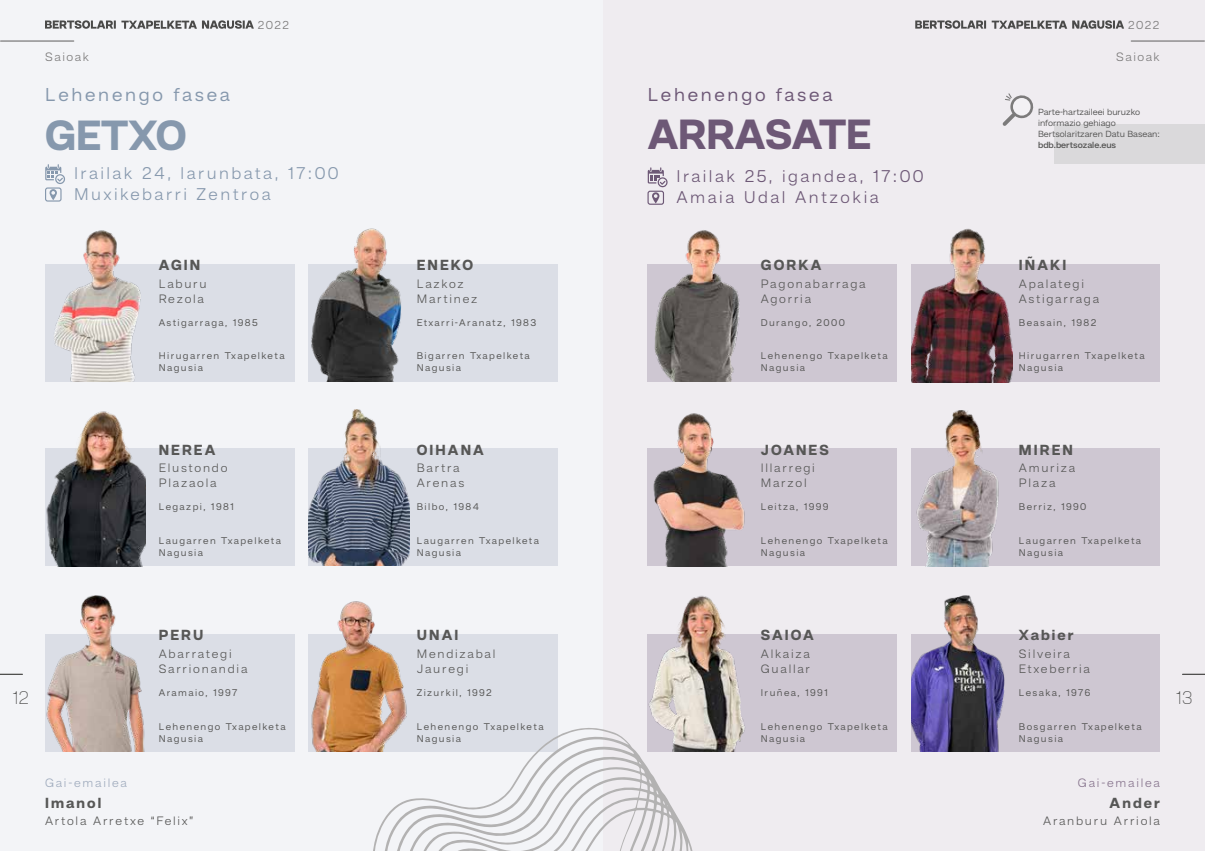
<style>
.page{position:relative;width:1205px;height:851px;background:#fff}
.page>*{position:absolute;margin:0;border:0;box-sizing:border-box;transform-origin:0 0}
.t1{font:800 43.25px "Hando";color:#6d5876}
.t2{font:800 43.25px "Hando";color:#8698ad}
.t3{font:19.12px "Hando";letter-spacing:.14em;color:#8698ad}
.t4{font:19.12px "Hando";letter-spacing:.14em;color:#6d5876}
.t5{font:100 18.75px "Hando";color:#4a4a49}
.t6{font:300 17.38px/20.9px "Hando";letter-spacing:.14em;color:#8698ad}
.t7{font:300 17.38px/20.9px "Hando";letter-spacing:.14em;color:#6d5876}
.t8{font:800 15px "Hando";letter-spacing:.14em;color:#575756}
.t9{font:300 12.5px/15px "Hando";letter-spacing:.14em;color:#575756}
.t10{font:300 12.5px "Hando";letter-spacing:.12em;color:#7c7b7b}
.t11{font:300 12.5px "Hando";letter-spacing:.14em;color:#9fabbd}
.t12{font:300 12.5px "Hando";letter-spacing:.14em;color:#87748d}
.t13{font:300 11.75px "Hando";letter-spacing:.12em;color:#7c7b7b}
.t14{font:10px/12px "Hando";letter-spacing:.14em;color:#575756}
.t15{font:9.12px/11px "Hando";color:#575756}
.t16{font:600 9.12px "Hando";color:#575756}
</style>
<div class="page">
<div style="left:602px;top:0;width:603px;height:850px;background:#efecf0"></div>
<svg style="left:915px;top:20px;width:209px;height:9px"></svg>
<svg style="left:1182px;top:673px;width:23px;height:1px"></svg>
<hr style="left:1131px;top:40px;width:73px;height:2px;background:#7c7b7b">
<div style="left:0;top:0;width:602px;height:850px;background:#f3f4f7"></div>
<div style="left:45px;top:264px;width:249px;height:118px;background:#dbdee6"></div>
<div style="left:308px;top:264px;width:249px;height:118px;background:#dbdee6"></div>
<div style="left:308px;top:448px;width:249px;height:117px;background:#dbdee6"></div>
<div style="left:45px;top:448px;width:249px;height:118px;background:#dbdee6"></div>
<div style="left:45px;top:633px;width:249px;height:118px;background:#dbdee6"></div>
<div style="left:308px;top:633px;width:249px;height:118px;background:#dbdee6"></div>
<div style="left:45px;top:187px;width:17px;height:14px;border:1px solid #8698ad;border-radius:2px"></div>
<svg style="left:45px;top:164px;width:20px;height:36px"></svg>
<img style="left:54px;top:230px;width:87px;height:152px">
<img style="left:311px;top:228px;width:91px;height:154px">
<img style="left:46px;top:411px;width:100px;height:155px">
<img style="left:308px;top:409px;width:101px;height:156px">
<img style="left:45px;top:595px;width:101px;height:156px">
<img style="left:308px;top:601px;width:101px;height:150px">
<svg style="left:45px;top:20px;width:209px;height:9px"></svg>
<hr style="left:1px;top:40px;width:73px;height:2px;background:#7c7b7b">
<svg style="left:0;top:673px;width:22px;height:1px"></svg>
<div style="left:912px;top:264px;width:248px;height:118px;background:#cec7d2"></div>
<div style="left:912px;top:448px;width:248px;height:118px;background:#cec7d2"></div>
<div style="left:647px;top:448px;width:249px;height:118px;background:#cec7d2"></div>
<div style="left:647px;top:633px;width:249px;height:118px;background:#cec7d2"></div>
<div style="left:912px;top:633px;width:248px;height:118px;background:#cec7d2"></div>
<div style="left:647px;top:191px;width:17px;height:14px;border:1px solid #6d5876;border-radius:2px"></div>
<svg style="left:648px;top:167px;width:19px;height:36px"></svg>
<img style="left:912px;top:228px;width:100px;height:154px">
<img style="left:653px;top:413px;width:92px;height:153px">
<img style="left:916px;top:410px;width:83px;height:156px">
<img style="left:647px;top:595px;width:101px;height:156px">
<img style="left:912px;top:595px;width:100px;height:156px">
<svg style="left:361px;top:705px;width:340px;height:145px"></svg>
<div style="left:647px;top:264px;width:249px;height:118px;background:#cec7d2"></div>
<img style="left:654px;top:230px;width:86px;height:152px">
<div style="left:1054px;top:124px;width:151px;height:40px;background:#dad9db"></div>
<svg style="left:1002px;top:93px;width:32px;height:33px"></svg>
<p class="t13" style="left:258px;top:18px;width:33px">2022</p>
<p class="t13" style="left:1128px;top:18px;width:33px">2022</p>
<p class="t10" style="left:45px;top:49px;width:45px">Saioak</p>
<p class="t10" style="left:1116px;top:49px;width:45px">Saioak</p>
<h2 class="t3" style="left:45px;top:83px;width:186px">Lehenengo fasea</h2>
<h1 class="t2" style="left:45px;top:108px;width:143px">GETXO</h1>
<h3 class="t6" style="left:74px;top:162px;width:266px">Irailak 24, larunbata, 17:00<br>Muxikebarri Zentroa</h3>
<h3 class="t8" style="left:159px;top:256px;width:43px">AGIN</h3>
<p class="t9" style="left:159px;top:275px;width:49px">Laburu<br>Rezola</p>
<p class="t14" style="left:159px;top:316px;width:100px">Astigarraga, 1985</p>
<p class="t14" style="left:159px;top:349px;width:127px">Hirugarren Txapelketa<br>Nagusia</p>
<h3 class="t8" style="left:159px;top:440px;width:58px">NEREA</h3>
<p class="t9" style="left:159px;top:460px;width:70px">Elustondo<br>Plazaola</p>
<p class="t14" style="left:159px;top:500px;width:77px">Legazpi, 1981</p>
<p class="t14" style="left:159px;top:534px;width:124px">Laugarren Txapelketa<br>Nagusia</p>
<h3 class="t8" style="left:417px;top:256px;width:58px">ENEKO</h3>
<p class="t9" style="left:417px;top:275px;width:62px">Lazkoz<br>Martinez</p>
<p class="t14" style="left:417px;top:316px;width:121px">Etxarri-Aranatz, 1983</p>
<p class="t14" style="left:417px;top:349px;width:115px">Bigarren Txapelketa<br>Nagusia</p>
<h3 class="t8" style="left:417px;top:440px;width:69px">OIHANA</h3>
<p class="t9" style="left:417px;top:460px;width:49px">Bartra<br>Arenas</p>
<p class="t14" style="left:417px;top:500px;width:64px">Bilbo, 1984</p>
<p class="t14" style="left:417px;top:534px;width:124px">Laugarren Txapelketa<br>Nagusia</p>
<h2 class="t4" style="left:648px;top:83px;width:186px">Lehenengo fasea</h2>
<h1 class="t1" style="left:648px;top:108px;width:225px">ARRASATE</h1>
<h3 class="t7" style="left:676px;top:166px;width:249px">Irailak 25, igandea, 17:00<br>Amaia Udal Antzokia</h3>
<h3 class="t8" style="left:761px;top:256px;width:62px">GORKA</h3>
<p class="t9" style="left:761px;top:275px;width:106px">Pagonabarraga<br>Agorria</p>
<p class="t14" style="left:761px;top:316px;width:86px">Durango, 2000</p>
<p class="t14" style="left:761px;top:349px;width:128px">Lehenengo Txapelketa<br>Nagusia</p>
<h3 class="t8" style="left:761px;top:440px;width:69px">JOANES</h3>
<p class="t9" style="left:761px;top:460px;width:56px">Illarregi<br>Marzol</p>
<p class="t14" style="left:761px;top:500px;width:69px">Leitza, 1999</p>
<p class="t14" style="left:761px;top:534px;width:128px">Lehenengo Txapelketa<br>Nagusia</p>
<p class="t15" style="left:1038px;top:106px;width:123px">Parte-hartzaileei buruzko informazio gehiago<br>Bertsolaritzaren Datu Basean:</p>
<p class="t16" style="left:1038px;top:139px;width:80px">bdb.bertsozale.eus</p>
<h3 class="t8" style="left:1019px;top:256px;width:49px">IÑAKI</h3>
<p class="t9" style="left:1019px;top:275px;width:82px">Apalategi<br>Astigarraga</p>
<p class="t14" style="left:1019px;top:316px;width:79px">Beasain, 1982</p>
<p class="t14" style="left:1019px;top:349px;width:127px">Hirugarren Txapelketa<br>Nagusia</p>
<h3 class="t8" style="left:1019px;top:440px;width:56px">MIREN</h3>
<p class="t9" style="left:1019px;top:460px;width:58px">Amuriza<br>Plaza</p>
<p class="t14" style="left:1019px;top:500px;width:69px">Berriz, 1990</p>
<p class="t14" style="left:1019px;top:534px;width:124px">Laugarren Txapelketa<br>Nagusia</p>
<h3 class="t5" style="left:12px;top:686px;width:18px">12</h3>
<h3 class="t8" style="left:159px;top:626px;width:46px">PERU</h3>
<p class="t9" style="left:159px;top:645px;width:90px">Abarrategi<br>Sarrionandia</p>
<p class="t14" style="left:159px;top:686px;width:80px">Aramaio, 1997</p>
<p class="t11" style="left:45px;top:774px;width:83px">Gai-emailea</p>
<p class="t14" style="left:159px;top:719px;width:128px">Lehenengo Txapelketa<br>Nagusia</p>
<h3 class="t8" style="left:45px;top:793px;width:58px">Imanol</h3>
<p class="t9" style="left:45px;top:812px;width:150px">Artola Arretxe “Felix”</p>
<h3 class="t8" style="left:417px;top:626px;width:43px">UNAI</h3>
<p class="t9" style="left:417px;top:645px;width:80px">Mendizabal<br>Jauregi</p>
<p class="t14" style="left:417px;top:686px;width:76px">Zizurkil, 1992</p>
<p class="t14" style="left:417px;top:719px;width:128px">Lehenengo Txapelketa<br>Nagusia</p>
<h3 class="t8" style="left:761px;top:626px;width:55px">SAIOA</h3>
<p class="t9" style="left:761px;top:645px;width:51px">Alkaiza<br>Guallar</p>
<h3 class="t8" style="left:1019px;top:626px;width:56px">Xabier</h3>
<p class="t9" style="left:1019px;top:645px;width:73px">Silveira<br>Etxeberria</p>
<p class="t14" style="left:761px;top:686px;width:68px">Iruñea, 1991</p>
<p class="t14" style="left:1019px;top:686px;width:73px">Lesaka, 1976</p>
<h3 class="t5" style="left:1176px;top:686px;width:18px">13</h3>
<p class="t14" style="left:761px;top:719px;width:128px">Lehenengo Txapelketa<br>Nagusia</p>
<p class="t14" style="left:1019px;top:719px;width:124px">Bosgarren Txapelketa<br>Nagusia</p>
<p class="t12" style="left:1078px;top:774px;width:83px">Gai-emailea</p>
<h3 class="t8" style="left:1109px;top:793px;width:52px">Ander</h3>
<p class="t9" style="left:1043px;top:812px;width:118px">Aranburu Arriola</p>
</div>
